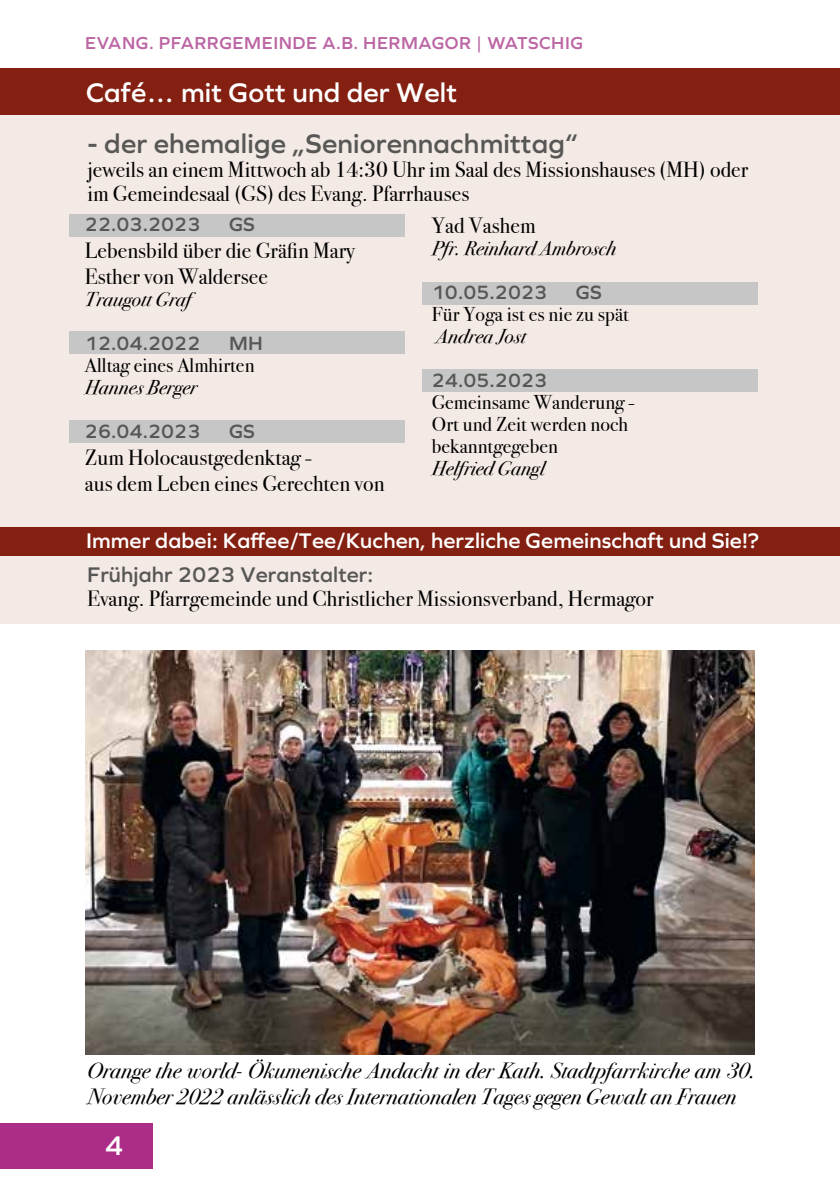
<style>
.page{position:relative;width:840px;height:1191px;background:#fff}
.page>*{position:absolute;margin:0;border:0;box-sizing:border-box;transform-origin:0 0}
.t1{font:600 28px "Graphie";letter-spacing:.005em;color:#575756}
.t2{font:600 28px "Graphie";letter-spacing:.005em;color:#fff}
.t3{font:22px/26.4px "Bodoni Svty Two ITCTT";letter-spacing:.005em;color:#000}
.t4{font:italic 22px/26.4px "Bodoni Svty Two ITCTT";letter-spacing:.005em;color:#000}
.t5{font:600 22px "Graphie";letter-spacing:.005em;color:#fff}
.t6{font:600 22px "Graphie";letter-spacing:.005em;color:#575756}
.t7{font:20px/22px "Bodoni Svty Two ITCTT";letter-spacing:.005em;color:#000}
.t8{font:italic 20px "Bodoni Svty Two ITCTT";letter-spacing:.005em;color:#000}
.t9{font:600 20px "Graphie";letter-spacing:.005em;color:#575756}
.t10{font:600 18px "Graphie";letter-spacing:.03em;color:#bc65a4}
</style>
<div class="page">
<div style="left:0;top:70px;width:839px;height:554px;background:#f4eae5"></div>
<div style="left:69px;top:214px;width:335px;height:23px;background:#c6c6c6"></div>
<div style="left:422px;top:282px;width:335px;height:23px;background:#c6c6c6"></div>
<div style="left:69px;top:331px;width:335px;height:23px;background:#c6c6c6"></div>
<div style="left:69px;top:420px;width:335px;height:23px;background:#c6c6c6"></div>
<div style="left:422px;top:369px;width:335px;height:23px;background:#c6c6c6"></div>
<div style="left:0;top:68px;width:839px;height:47px;background:#842011"></div>
<div style="left:0;top:527px;width:839px;height:29px;background:#842011"></div>
<div style="left:0;top:1123px;width:153px;height:45px;background:#ab2d88"></div>
<img style="left:85px;top:650px;width:669px;height:404px">
<p class="t10" style="left:85px;top:33px;width:499px">EVANG. PFARRGEMEINDE A.B. HERMAGOR | WATSCHIG</p>
<p class="t2" style="left:86px;top:76px;width:372px">Café… mit Gott und der Welt</p>
<p class="t1" style="left:87px;top:127px;width:491px">- der ehemalige „Seniorennachmittag“</p>
<p class="t3" style="left:87px;top:155px;width:662px;line-height:24px">jeweils an einem Mittwoch ab 14:30 Uhr im Saal des Missionshauses (MH) oder im Gemeindesaal (GS) des Evang. Pfarrhauses</p>
<p class="t9" style="left:85px;top:213px;width:117px">22.03.2023</p>
<p class="t9" style="left:229px;top:213px;width:27px">GS</p>
<p class="t3" style="left:85px;top:235px;width:271px">Lebensbild über die Gräfin Mary<br>Esther von Waldersee</p>
<p class="t8" style="left:85px;top:282px;width:108px">Traugott Graf</p>
<p class="t9" style="left:85px;top:332px;width:117px">12.04.2022</p>
<p class="t9" style="left:229px;top:332px;width:35px">MH</p>
<p class="t7" style="left:85px;top:352px;width:171px">Alltag eines Almhirten</p>
<p class="t8" style="left:85px;top:370px;width:113px">Hannes Berger</p>
<p class="t9" style="left:85px;top:420px;width:117px">26.04.2023</p>
<p class="t9" style="left:229px;top:420px;width:27px">GS</p>
<p class="t3" style="left:85px;top:442px;width:301px">Zum Holocaustgedenktag -<br>aus dem Leben eines Gerechten von</p>
<p class="t3" style="left:431px;top:210px;width:105px">Yad Vashem</p>
<p class="t8" style="left:431px;top:231px;width:186px">Pfr. Reinhard Ambrosch</p>
<p class="t9" style="left:431px;top:281px;width:117px">10.05.2023</p>
<p class="t9" style="left:575px;top:281px;width:27px">GS</p>
<p class="t7" style="left:431px;top:301px;width:198px">Für Yoga ist es nie zu spät</p>
<p class="t8" style="left:435px;top:319px;width:92px">Andrea Jost</p>
<p class="t9" style="left:431px;top:369px;width:117px">24.05.2023</p>
<p class="t7" style="left:431px;top:389px;width:204px">Gemeinsame Wanderung -<br>Ort und Zeit werden noch bekanntgegeben</p>
<p class="t8" style="left:431px;top:451px;width:114px">Helfried Gangl</p>
<p class="t5" style="left:86px;top:528px;width:673px">Immer dabei: Kaffee/Tee/Kuchen, herzliche Gemeinschaft und Sie!?</p>
<p class="t6" style="left:87px;top:561px;width:287px">Frühjahr 2023 Veranstalter:</p>
<p class="t3" style="left:87px;top:583px;width:567px">Evang. Pfarrgemeinde und Christlicher Missionsverband, Hermagor</p>
<p class="t4" style="left:87px;top:1056px;width:669px">Orange the world- Ökumenische Andacht in der Kath. Stadtpfarrkirche am 30.<br>November 2022 anlässlich des Internationalen Tages gegen Gewalt an Frauen</p>
<p class="t2" style="left:85px;top:1129px;width:40px">44</p>
</div>
